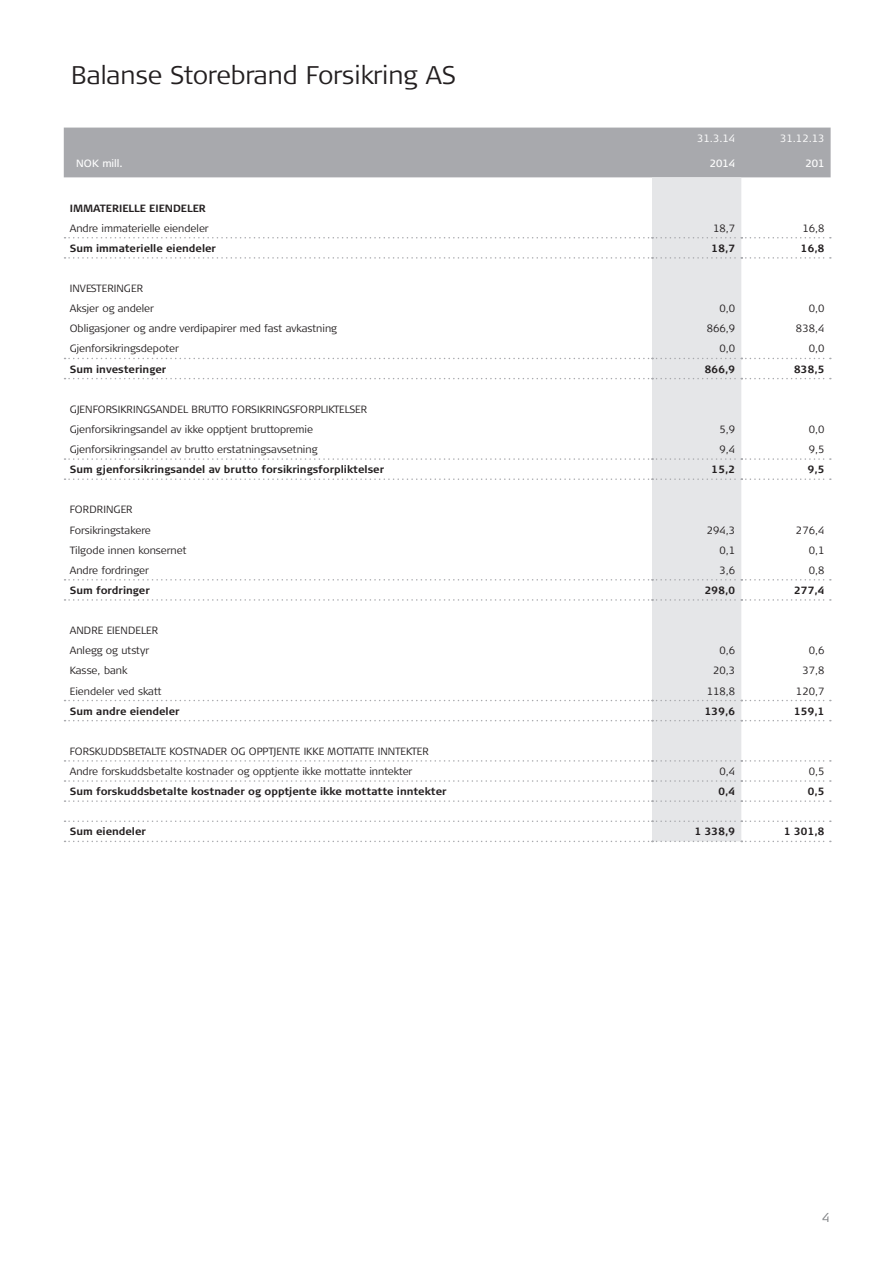
<style>
.page{position:relative;width:893px;height:1263px;background:#fff}
.page>*{position:absolute;margin:0;border:0;box-sizing:border-box;transform-origin:0 0}
.t1{font:300 25.5px "Signa Column";color:#231f20}
.t2{font:300 12.75px "Signa Column";color:#808285}
.t3{font:300 10.5px "Signa Column";color:#231f20}
.t4{font:700 10.5px "Signa Column";color:#231f20}
.t5{font:300 10.5px "Signa Column";color:#fff}
.t6{font:10.5px "Signa Column";color:#fff}
</style>
<div class="page">
<div style="left:64px;top:128px;width:767px;height:49px;background:#a8a9ad"></div>
<div style="left:652px;top:177px;width:89px;height:664px;background:#e5e6e8"></div>
<svg style="left:65px;top:237px;width:766px;height:1px"></svg>
<svg style="left:65px;top:257px;width:766px;height:2px"></svg>
<svg style="left:65px;top:358px;width:766px;height:1px"></svg>
<svg style="left:65px;top:378px;width:766px;height:1px"></svg>
<svg style="left:65px;top:458px;width:766px;height:2px"></svg>
<svg style="left:65px;top:478px;width:766px;height:2px"></svg>
<svg style="left:65px;top:700px;width:766px;height:1px"></svg>
<svg style="left:65px;top:720px;width:766px;height:1px"></svg>
<svg style="left:65px;top:760px;width:766px;height:2px"></svg>
<svg style="left:65px;top:780px;width:766px;height:2px"></svg>
<svg style="left:65px;top:800px;width:766px;height:2px"></svg>
<svg style="left:65px;top:841px;width:766px;height:1px"></svg>
<svg style="left:65px;top:579px;width:766px;height:1px"></svg>
<svg style="left:65px;top:599px;width:766px;height:2px"></svg>
<svg style="left:65px;top:820px;width:766px;height:2px"></svg>
<p class="t1" style="left:71px;top:60px;width:386px">Balanse Storebrand Forsikring AS</p>
<p class="t5" style="left:697px;top:132px;width:40px">31.3.14</p>
<p class="t5" style="left:780px;top:132px;width:46px">31.12.13</p>
<p class="t6" style="left:76px;top:157px;width:48px">NOK mill.</p>
<p class="t6" style="left:710px;top:157px;width:27px">2014</p>
<p class="t6" style="left:805px;top:157px;width:21px">201</p>
<p class="t4" style="left:70px;top:202px;width:138px">IMMATERIELLE EIENDELER</p>
<p class="t3" style="left:70px;top:222px;width:141px">Andre immaterielle eiendeler</p>
<p class="t3" style="left:713px;top:222px;width:24px">18,7</p>
<p class="t3" style="left:802px;top:222px;width:24px">16,8</p>
<p class="t4" style="left:70px;top:242px;width:148px">Sum immaterielle eiendeler</p>
<p class="t4" style="left:712px;top:242px;width:25px">18,7</p>
<p class="t4" style="left:801px;top:242px;width:25px">16,8</p>
<p class="t3" style="left:70px;top:282px;width:75px">INVESTERINGER</p>
<p class="t3" style="left:70px;top:303px;width:86px">Aksjer og andeler</p>
<p class="t3" style="left:719px;top:303px;width:17px">0,0</p>
<p class="t3" style="left:809px;top:303px;width:17px">0,0</p>
<p class="t3" style="left:70px;top:323px;width:269px">Obligasjoner og andre verdipapirer med fast avkastning</p>
<p class="t3" style="left:707px;top:323px;width:30px">866,9</p>
<p class="t3" style="left:796px;top:323px;width:30px">838,4</p>
<p class="t3" style="left:70px;top:343px;width:111px">Gjenforsikringsdepoter</p>
<p class="t3" style="left:719px;top:343px;width:17px">0,0</p>
<p class="t3" style="left:809px;top:343px;width:17px">0,0</p>
<p class="t4" style="left:70px;top:363px;width:98px">Sum investeringer</p>
<p class="t4" style="left:705px;top:363px;width:32px">866,9</p>
<p class="t4" style="left:794px;top:363px;width:32px">838,5</p>
<p class="t3" style="left:70px;top:403px;width:299px">GJENFORSIKRINGSANDEL BRUTTO FORSIKRINGSFORPLIKTELSER</p>
<p class="t3" style="left:70px;top:423px;width:245px">Gjenforsikringsandel av ikke opptjent bruttopremie</p>
<p class="t3" style="left:719px;top:423px;width:17px">5,9</p>
<p class="t3" style="left:809px;top:423px;width:17px">0,0</p>
<p class="t3" style="left:70px;top:443px;width:249px">Gjenforsikringsandel av brutto erstatningsavsetning</p>
<p class="t3" style="left:719px;top:443px;width:17px">9,4</p>
<p class="t3" style="left:809px;top:443px;width:17px">9,5</p>
<p class="t4" style="left:70px;top:463px;width:316px">Sum gjenforsikringsandel av brutto forsikringsforpliktelser</p>
<p class="t4" style="left:712px;top:463px;width:25px">15,2</p>
<p class="t4" style="left:808px;top:463px;width:18px">9,5</p>
<p class="t3" style="left:70px;top:504px;width:64px">FORDRINGER</p>
<p class="t3" style="left:70px;top:524px;width:82px">Forsikringstakere</p>
<p class="t3" style="left:707px;top:524px;width:30px">294,3</p>
<p class="t3" style="left:796px;top:524px;width:30px">276,4</p>
<p class="t3" style="left:70px;top:544px;width:118px">Tilgode innen konsernet</p>
<p class="t3" style="left:719px;top:544px;width:17px">0,1</p>
<p class="t3" style="left:809px;top:544px;width:17px">0,1</p>
<p class="t3" style="left:70px;top:564px;width:81px">Andre fordringer</p>
<p class="t3" style="left:719px;top:564px;width:17px">3,6</p>
<p class="t3" style="left:809px;top:564px;width:17px">0,8</p>
<p class="t4" style="left:70px;top:584px;width:82px">Sum fordringer</p>
<p class="t4" style="left:705px;top:584px;width:32px">298,0</p>
<p class="t4" style="left:794px;top:584px;width:32px">277,4</p>
<p class="t3" style="left:70px;top:624px;width:90px">ANDRE EIENDELER</p>
<p class="t3" style="left:70px;top:645px;width:81px">Anlegg og utstyr</p>
<p class="t3" style="left:719px;top:645px;width:17px">0,6</p>
<p class="t3" style="left:809px;top:645px;width:17px">0,6</p>
<p class="t3" style="left:70px;top:665px;width:59px">Kasse, bank</p>
<p class="t3" style="left:713px;top:665px;width:24px">20,3</p>
<p class="t3" style="left:802px;top:665px;width:24px">37,8</p>
<p class="t3" style="left:70px;top:685px;width:93px">Eiendeler ved skatt</p>
<p class="t3" style="left:707px;top:685px;width:30px">118,8</p>
<p class="t3" style="left:796px;top:685px;width:30px">120,7</p>
<p class="t4" style="left:70px;top:705px;width:111px">Sum andre eiendeler</p>
<p class="t4" style="left:705px;top:705px;width:32px">139,6</p>
<p class="t4" style="left:794px;top:705px;width:32px">159,1</p>
<p class="t3" style="left:70px;top:745px;width:361px">FORSKUDDSBETALTE KOSTNADER OG OPPTJENTE IKKE MOTTATTE INNTEKTER</p>
<p class="t3" style="left:70px;top:765px;width:344px">Andre forskuddsbetalte kostnader og opptjente ikke mottatte inntekter</p>
<p class="t3" style="left:719px;top:765px;width:17px">0,4</p>
<p class="t3" style="left:809px;top:765px;width:17px">0,5</p>
<p class="t4" style="left:70px;top:785px;width:378px">Sum forskuddsbetalte kostnader og opptjente ikke mottatte inntekter</p>
<p class="t4" style="left:718px;top:785px;width:18px">0,4</p>
<p class="t4" style="left:808px;top:785px;width:18px">0,5</p>
<p class="t4" style="left:70px;top:826px;width:78px">Sum eiendeler</p>
<p class="t4" style="left:695px;top:826px;width:42px">1 338,9</p>
<p class="t4" style="left:784px;top:826px;width:42px">1 301,8</p>
<p class="t2" style="left:822px;top:1210px;width:9px">4</p>
</div>
